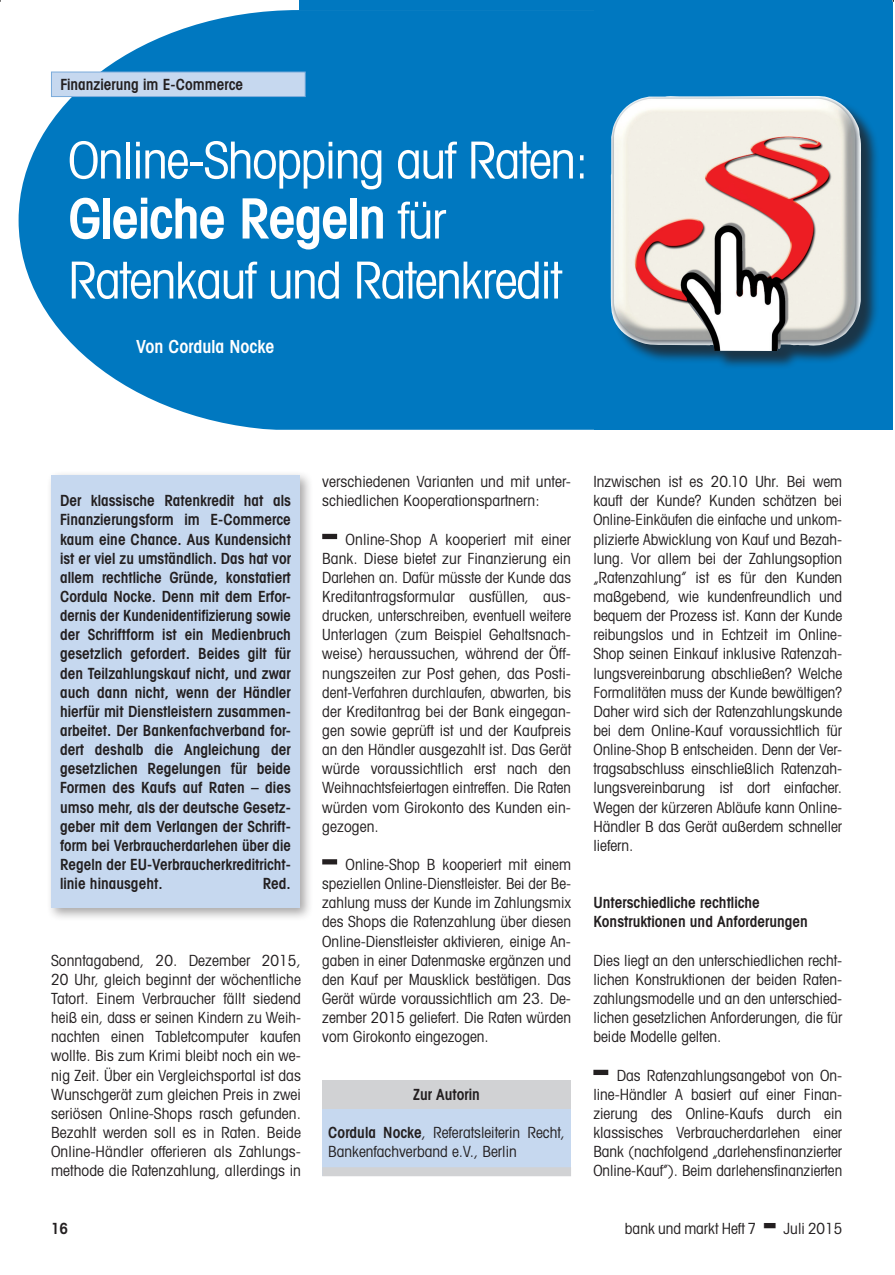
<style>
.page{position:relative;width:895px;height:1275px;background:#fff}
.page>*{position:absolute;margin:0;border:0;box-sizing:border-box;transform-origin:0 0}
.t1{font:600 condensed 55.5px "Avant Garde";letter-spacing:-.025em;color:#fff}
.t2{font:condensed 51px/60px "Avant Garde";letter-spacing:-.025em;color:#fff}
.t3{font:600 condensed 18px "Avant Garde";color:#fff}
.t4{font:condensed 15.3px/19.2px "Avant Garde";color:#231f20;text-align:justify}
.t5{font:600 condensed 15.3px/19.2px "Avant Garde";color:#231f20}
.s1{font-weight:400;font-size:51px}
.s2{font-weight:600;font-size:55.5px}
.s3{font-weight:600}
</style>
<div class="page">
<div style="left:322px;top:534px;width:15px;height:5px;background:#231f20"></div>
<div style="left:322px;top:859px;width:15px;height:5px;background:#231f20"></div>
<div style="left:593px;top:1069px;width:15px;height:6px;background:#231f20"></div>
<svg style="left:19px;top:10px;width:575px;height:420px;background:#1a85c6"></svg>
<div style="left:299px;top:0;width:307px;height:10px;background:#0078c0"></div>
<div style="left:51px;top:72px;width:254px;height:25px;background:#c6d8ef"></div>
<div style="left:51px;top:72px;width:254px;height:25px;border:1px solid #7aabdb"></div>
<div style="left:594px;top:0;width:299px;height:430px;background:#0078c0"></div>
<div style="left:46px;top:470px;width:267px;height:452px;background:#231f20;opacity:.4"></div>
<div style="left:51px;top:475px;width:249px;height:433px;background:#c6d8ef"></div>
<div style="left:322px;top:1102px;width:249px;height:74px;background:#c6d8ef"></div>
<div style="left:322px;top:1080px;width:249px;height:28px;background:#d1d2d4"></div>
<div style="left:322px;top:1167px;width:249px;height:9px;background:#d1d2d4"></div>
<div style="left:613px;top:98px;width:267px;height:272px;background:#231f20;opacity:.75"></div>
<img style="left:610px;top:96px;width:251px;height:255px">
<p class="t5" style="left:60px;top:75px;width:184px">Finanzierung im E-Commerce</p>
<h2 class="t2" style="left:68px;top:129px;width:522px">Online-Shopping auf Raten:</h2>
<h1 class="t1" style="left:68px;top:185px;width:379px">Gleiche Regeln <span class="s1">für</span></h1>
<h2 class="t2" style="left:68px;top:249px;width:495px">Ratenkauf und Ratenkredit</h2>
<h2 class="t2" style="left:90px;top:166px;width:412px"><span class="s2">Frauen</span> im Banking – die <span class="s2">Quote</span> kommt</h2>
<p class="t3" style="left:136px;top:335px;width:140px">Von Cordula Nocke</p>
<p class="t5" style="left:60px;top:491px;width:232px;text-align:justify">Der klassische Ratenkredit hat als Finanzierungsform im E-Commerce kaum eine Chance. Aus Kundensicht ist er viel zu umständlich. Das hat vor allem rechtliche Gründe, konstatiert Cordula Nocke. Denn mit dem Erfor&shy;dernis der Kundenidentifizierung sowie der Schriftform ist ein Medienbruch gesetzlich gefordert. Beides gilt für den Teilzahlungskauf nicht, und zwar auch dann nicht, wenn der Händler hierfür mit Dienstleistern zusammen&shy;arbeitet. Der Bankenfachverband for&shy;dert deshalb die Angleichung der gesetzlichen Regelungen für beide Formen des Kaufs auf Raten – dies umso mehr, als der deutsche Gesetz&shy;geber mit dem Verlangen der Schrift&shy;form bei Verbraucherdarlehen über die Regeln der EU-Verbraucherkreditricht&shy;linie hinausgeht.</p>
<p class="t5" style="left:263px;top:874px;width:30px">Red.</p>
<p class="t4" style="left:51px;top:950px;width:251px">Sonntagabend, 20. Dezember 2015, 20 Uhr, gleich beginnt der wöchentliche Tatort. Einem Verbraucher fällt siedend heiß ein, dass er seinen Kindern zu Weih&shy;nachten einen Tabletcomputer kaufen wollte. Bis zum Krimi bleibt noch ein we&shy;nig Zeit. Über ein Vergleichsportal ist das Wunschgerät zum gleichen Preis in zwei seriösen Online-Shops rasch gefunden.<br>Bezahlt werden soll es in Raten. Beide Online-Händler offerieren als Zahlungs&shy;methode die Ratenzahlung, allerdings in</p>
<p class="t4" style="left:322px;top:472px;width:250px">verschiedenen Varianten und mit unter&shy;schiedlichen Kooperationspartnern:</p>
<p class="t4" style="left:322px;top:529px;width:250px;text-indent:23px">Online-Shop A kooperiert mit einer Bank. Diese bietet zur Finanzierung ein Darlehen an. Dafür müsste der Kunde das Kreditantragsformular ausfüllen, aus&shy;drucken, unterschreiben, eventuell weitere Unterlagen (zum Beispiel Gehaltsnach&shy;weise) heraussuchen, während der Öff&shy;nungszeiten zur Post gehen, das Posti&shy;dent-Verfahren durchlaufen, abwarten, bis der Kreditantrag bei der Bank eingegan&shy;gen sowie geprüft ist und der Kaufpreis an den Händler ausgezahlt ist. Das Gerät würde voraussichtlich erst nach den Weihnachtsfeiertagen eintreffen. Die Raten würden vom Girokonto des Kunden ein&shy;gezogen.</p>
<p class="t4" style="left:322px;top:854px;width:250px;text-indent:23px">Online-Shop B kooperiert mit einem speziellen Online-Dienstleister. Bei der Be&shy;zahlung muss der Kunde im Zahlungsmix des Shops die Ratenzahlung über diesen Online-Dienstleister aktivieren, einige An&shy;gaben in einer Datenmaske ergänzen und den Kauf per Mausklick bestätigen. Das Gerät würde voraussichtlich am 23. De&shy;zember 2015 geliefert. Die Raten würden vom Girokonto eingezogen.</p>
<p class="t5" style="left:413px;top:1084px;width:68px">Zur Autorin</p>
<p class="t4" style="left:328px;top:1122px;width:238px"><span class="s3">Cordula Nocke</span>, Referatsleiterin Recht,<br>Bankenfachverband e.V., Berlin</p>
<p class="t4" style="left:593px;top:472px;width:250px">Inzwischen ist es 20.10 Uhr. Bei wem kauft der Kunde? Kunden schätzen bei Online-Einkäufen die einfache und unkom&shy;plizierte Abwicklung von Kauf und Bezah&shy;lung. Vor allem bei der Zahlungsoption „Ratenzahlung” ist es für den Kunden maßgebend, wie kundenfreundlich und bequem der Prozess ist. Kann der Kunde reibungslos und in Echtzeit im Online-Shop seinen Einkauf inklusive Ratenzah&shy;lungsvereinbarung abschließen? Welche Formalitäten muss der Kunde bewältigen?<br>Daher wird sich der Ratenzahlungskunde bei dem Online-Kauf voraussichtlich für Online-Shop B entscheiden. Denn der Ver&shy;tragsabschluss einschließlich Ratenzah&shy;lungsvereinbarung ist dort einfacher.<br>Wegen der kürzeren Abläufe kann Online-Händler B das Gerät außerdem schneller liefern.</p>
<p class="t5" style="left:593px;top:893px;width:216px">Unterschiedliche rechtliche<br>Konstruktionen und Anforderungen</p>
<p class="t4" style="left:593px;top:950px;width:250px">Dies liegt an den unterschiedlichen recht&shy;lichen Konstruktionen der beiden Raten&shy;zahlungsmodelle und an den unterschied&shy;lichen gesetzlichen Anforderungen, die für beide Modelle gelten.</p>
<p class="t4" style="left:593px;top:1065px;width:250px;text-indent:23px">Das Ratenzahlungsangebot von On&shy;line-Händler A basiert auf einer Finan&shy;zierung des Online-Kaufs durch ein klassisches Verbraucherdarlehen einer Bank (nachfolgend „darlehensfinanzierter Online-Kauf”). Beim darlehensfinanzierten</p>
<p class="t5" style="left:51px;top:1218px;width:19px">16</p>
<p class="t4" style="left:625px;top:1218px;width:133px">bank und markt Heft 7</p>
<p class="t4" style="left:783px;top:1218px;width:60px">Juli 2015</p>
</div>
